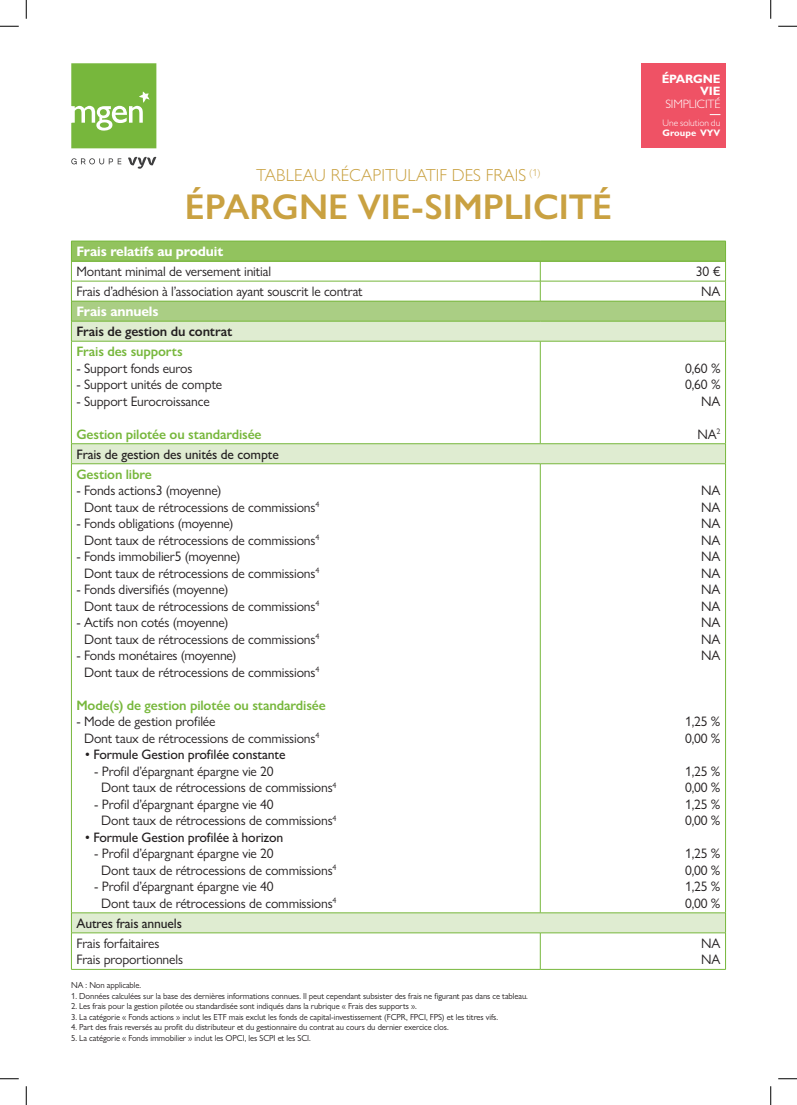
<style>
.page{position:relative;width:797px;height:1105px;background:#fff}
.page>*{position:absolute;margin:0;border:0;box-sizing:border-box;transform-origin:0 0}
.t1{font:600 35.88px "Gill Sans Nova";color:#c9a141}
.t2{font:300 17.5px "Gill Sans Nova";color:#c9a141}
.t3{font:13.75px/16.5px "Gill Sans Nova";letter-spacing:-.01em;color:#231f20}
.t4{font:500 13.75px "Gill Sans Nova";letter-spacing:-.01em;color:#231f20}
.t5{font:600 13.75px "Gill Sans Nova";letter-spacing:-.01em;color:#77b73c}
.t6{font:700 13.75px "Gill Sans Nova";letter-spacing:-.01em;color:#fff}
.t7{font:600 13.75px "Gill Sans Nova";letter-spacing:-.01em;color:#231f20}
.t8{font:700 12.12px/12.1px "Mgen Gill Sans MT Pro";letter-spacing:-.01em;color:#fff;text-align:right}
.t9{font:300 12.12px "Mgen Gill Sans MT Pro";letter-spacing:-.01em;color:#fff}
.t10{font:300 9.5px "Mgen Gill Sans MT Pro";color:#fff}
.t11{font:700 9.5px "Mgen Gill Sans MT Pro";color:#fff}
.t12{font:8.75px "Gill Sans Nova";letter-spacing:-.01em;color:#231f20}
</style>
<div class="page">
<svg style="left:71px;top:158px;width:50px;height:6px"></svg>
<svg style="left:128px;top:157px;width:28px;height:12px"></svg>
<svg style="left:71px;top:63px;width:85px;height:85px;background:#85be51"></svg>
<div style="left:641px;top:63px;width:84px;height:85px;background:#ef5265"></div>
<div style="left:71px;top:241px;width:654px;height:20px;background:#92c35e"></div>
<div style="left:71px;top:301px;width:654px;height:20px;background:#aace84"></div>
<svg style="left:72px;top:322px;width:653px;height:611px"></svg>
<hr style="left:71px;top:241px;width:469px;height:1px;background:#77b73c">
<hr style="left:540px;top:241px;width:185px;height:1px;background:#77b73c">
<hr style="left:71px;top:261px;width:469px;height:1px;background:#77b73c">
<hr style="left:540px;top:261px;width:185px;height:1px;background:#77b73c">
<hr style="left:71px;top:281px;width:469px;height:1px;background:#77b73c">
<hr style="left:540px;top:281px;width:185px;height:1px;background:#77b73c">
<svg style="left:540px;top:262px;width:1px;height:39px"></svg>
<hr style="left:71px;top:301px;width:469px;height:1px;background:#77b73c">
<hr style="left:540px;top:301px;width:185px;height:1px;background:#77b73c">
<hr style="left:71px;top:321px;width:469px;height:1px;background:#77b73c">
<svg style="left:71px;top:242px;width:1px;height:99px"></svg>
<hr style="left:540px;top:321px;width:185px;height:1px;background:#77b73c">
<svg style="left:725px;top:241px;width:1px;height:100px"></svg>
<hr style="left:71px;top:341px;width:469px;height:1px;background:#77b73c">
<hr style="left:71px;top:341px;width:1px;height:103px;background:#77b73c">
<hr style="left:540px;top:341px;width:185px;height:1px;background:#77b73c">
<hr style="left:540px;top:341px;width:1px;height:103px;background:#77b73c">
<hr style="left:725px;top:341px;width:1px;height:103px;background:#77b73c">
<hr style="left:71px;top:443px;width:469px;height:1px;background:#77b73c">
<svg style="left:71px;top:444px;width:1px;height:19px"></svg>
<hr style="left:540px;top:443px;width:185px;height:1px;background:#77b73c">
<svg style="left:725px;top:444px;width:1px;height:20px"></svg>
<hr style="left:71px;top:463px;width:469px;height:1px;background:#77b73c">
<hr style="left:71px;top:464px;width:1px;height:449px;background:#77b73c">
<hr style="left:540px;top:463px;width:185px;height:1px;background:#77b73c">
<hr style="left:540px;top:464px;width:1px;height:449px;background:#77b73c">
<hr style="left:725px;top:464px;width:1px;height:449px;background:#77b73c">
<hr style="left:71px;top:913px;width:469px;height:1px;background:#77b73c">
<svg style="left:71px;top:914px;width:1px;height:19px"></svg>
<hr style="left:540px;top:913px;width:185px;height:1px;background:#77b73c">
<svg style="left:725px;top:913px;width:1px;height:20px"></svg>
<hr style="left:71px;top:933px;width:469px;height:1px;background:#77b73c">
<hr style="left:71px;top:933px;width:1px;height:36px;background:#77b73c">
<hr style="left:540px;top:933px;width:185px;height:1px;background:#77b73c">
<hr style="left:540px;top:933px;width:1px;height:36px;background:#77b73c">
<hr style="left:725px;top:933px;width:1px;height:36px;background:#77b73c">
<hr style="left:71px;top:969px;width:469px;height:1px;background:#77b73c">
<hr style="left:540px;top:969px;width:185px;height:1px;background:#77b73c">
<svg style="left:0;top:25px;width:19px;height:2px"></svg>
<svg style="left:778px;top:25px;width:19px;height:2px"></svg>
<svg style="left:0;top:1078px;width:19px;height:1px"></svg>
<svg style="left:778px;top:1078px;width:19px;height:1px"></svg>
<svg style="left:25px;top:0;width:2px;height:19px"></svg>
<svg style="left:25px;top:1086px;width:2px;height:19px"></svg>
<svg style="left:770px;top:0;width:1px;height:19px"></svg>
<svg style="left:770px;top:1086px;width:1px;height:19px"></svg>
<p class="t8" style="left:661px;top:73px;width:60px">ÉPARGNE<br>VIE</p>
<p class="t9" style="left:665px;top:96px;width:57px">SIMPLICITÉ</p>
<p class="t10" style="left:662px;top:117px;width:59px">Une solution du</p>
<p class="t11" style="left:662px;top:127px;width:59px">Groupe VYV</p>
<p class="t2" style="left:256px;top:165px;width:286px">TABLEAU RÉCAPITULATIF DES FRAIS <sup>(1)</sup></p>
<h1 class="t1" style="left:185px;top:185px;width:428px">ÉPARGNE VIE-SIMPLICITÉ</h1>
<p class="t6" style="left:76px;top:243px;width:148px">Frais relatifs au produit</p>
<p class="t3" style="left:76px;top:263px;width:196px">Montant minimal de versement initial</p>
<p class="t3" style="left:696px;top:263px;width:26px">30 €</p>
<p class="t3" style="left:76px;top:283px;width:288px">Frais d’adhésion à l’association ayant souscrit le contrat</p>
<p class="t3" style="left:701px;top:283px;width:21px">NA</p>
<p class="t6" style="left:76px;top:303px;width:84px">Frais annuels</p>
<p class="t7" style="left:76px;top:323px;width:157px">Frais de gestion du contrat</p>
<p class="t5" style="left:76px;top:343px;width:108px">Frais des supports</p>
<p class="t3" style="left:76px;top:360px;width:117px">- Support fonds euros</p>
<p class="t3" style="left:76px;top:376px;width:147px">- Support unités de compte</p>
<p class="t3" style="left:76px;top:393px;width:135px">- Support Eurocroissance</p>
<p class="t5" style="left:76px;top:426px;width:187px">Gestion pilotée ou standardisée</p>
<p class="t3" style="left:685px;top:360px;width:37px;text-align:right">0,60 %<br>0,60 %<br>NA</p>
<p class="t3" style="left:697px;top:426px;width:25px">NA<sup>2</sup></p>
<p class="t4" style="left:76px;top:446px;width:204px">Frais de gestion des unités de compte</p>
<p class="t5" style="left:76px;top:466px;width:77px">Gestion libre</p>
<p class="t3" style="left:84px;top:482px;width:237px;text-indent:-8px">- Fonds actions3 (moyenne)<br>Dont taux de rétrocessions de commissions<sup>4</sup></p>
<p class="t3" style="left:84px;top:515px;width:237px;text-indent:-8px">- Fonds obligations (moyenne)<br>Dont taux de rétrocessions de commissions<sup>4</sup></p>
<p class="t3" style="left:84px;top:548px;width:237px;text-indent:-8px">- Fonds immobilier5 (moyenne)<br>Dont taux de rétrocessions de commissions<sup>4</sup></p>
<p class="t3" style="left:84px;top:581px;width:237px;text-indent:-8px">- Fonds diversifiés (moyenne)<br>Dont taux de rétrocessions de commissions<sup>4</sup></p>
<p class="t3" style="left:84px;top:614px;width:237px;text-indent:-8px">- Actifs non cotés (moyenne)<br>Dont taux de rétrocessions de commissions<sup>4</sup></p>
<p class="t3" style="left:84px;top:647px;width:237px;text-indent:-8px">- Fonds monétaires (moyenne)<br>Dont taux de rétrocessions de commissions<sup>4</sup></p>
<p class="t5" style="left:76px;top:697px;width:251px">Mode(s) de gestion pilotée ou standardisée</p>
<p class="t3" style="left:84px;top:713px;width:237px;text-indent:-8px">- Mode de gestion profilée<br>Dont taux de rétrocessions de commissions<sup>4</sup></p>
<p class="t4" style="left:85px;top:746px;width:202px">• Formule Gestion profilée constante</p>
<p class="t3" style="left:101px;top:763px;width:237px;text-indent:-7px">- Profil d’épargnant épargne vie 20<br>Dont taux de rétrocessions de commissions<sup>4</sup></p>
<p class="t3" style="left:101px;top:796px;width:237px;text-indent:-7px">- Profil d’épargnant épargne vie 40<br>Dont taux de rétrocessions de commissions<sup>4</sup></p>
<p class="t4" style="left:85px;top:829px;width:199px">• Formule Gestion profilée à horizon</p>
<p class="t3" style="left:101px;top:845px;width:237px;text-indent:-7px">- Profil d’épargnant épargne vie 20<br>Dont taux de rétrocessions de commissions<sup>4</sup></p>
<p class="t3" style="left:101px;top:878px;width:237px;text-indent:-7px">- Profil d’épargnant épargne vie 40<br>Dont taux de rétrocessions de commissions<sup>4</sup></p>
<p class="t3" style="left:701px;top:482px;width:21px;text-align:justify">NA NA NA NA NA NA NA NA NA NA NA</p>
<p class="t3" style="left:685px;top:713px;width:37px">1,25 %<br>0,00 %</p>
<p class="t3" style="left:685px;top:763px;width:37px;text-align:justify">1,25 % 0,00 % 1,25 % 0,00 %</p>
<p class="t3" style="left:685px;top:845px;width:37px;text-align:justify">1,25 % 0,00 % 1,25 % 0,00 %</p>
<p class="t4" style="left:76px;top:915px;width:107px">Autres frais annuels</p>
<p class="t3" style="left:76px;top:935px;width:108px">Frais forfaitaires<br>Frais proportionnels</p>
<p class="t3" style="left:701px;top:935px;width:21px">NA<br>NA</p>
<p class="t12" style="left:71px;top:980px;width:71px">NA : Non applicable.</p>
<p class="t12" style="left:71px;top:990px;width:458px">1. Données calculées sur la base des dernières informations connues. Il peut cependant subsister des frais ne figurant pas dans ce tableau.</p>
<p class="t12" style="left:71px;top:1001px;width:347px">2. Les frais pour la gestion pilotée ou standardisée sont indiqués dans la rubrique « Frais des supports ».</p>
<p class="t12" style="left:71px;top:1011px;width:428px">3. La catégorie « Fonds actions » inclut les ETF mais exclut les fonds de capital-investissement (FCPR, FPCI, FPS) et les titres vifs.</p>
<p class="t12" style="left:71px;top:1022px;width:379px">4. Part des frais reversés au profit du distributeur et du gestionnaire du contrat au cours du dernier exercice clos.</p>
<p class="t12" style="left:71px;top:1032px;width:241px">5. La catégorie « Fonds immobilier » inclut les OPCI, les SCPI et les SCI.</p>
</div>
